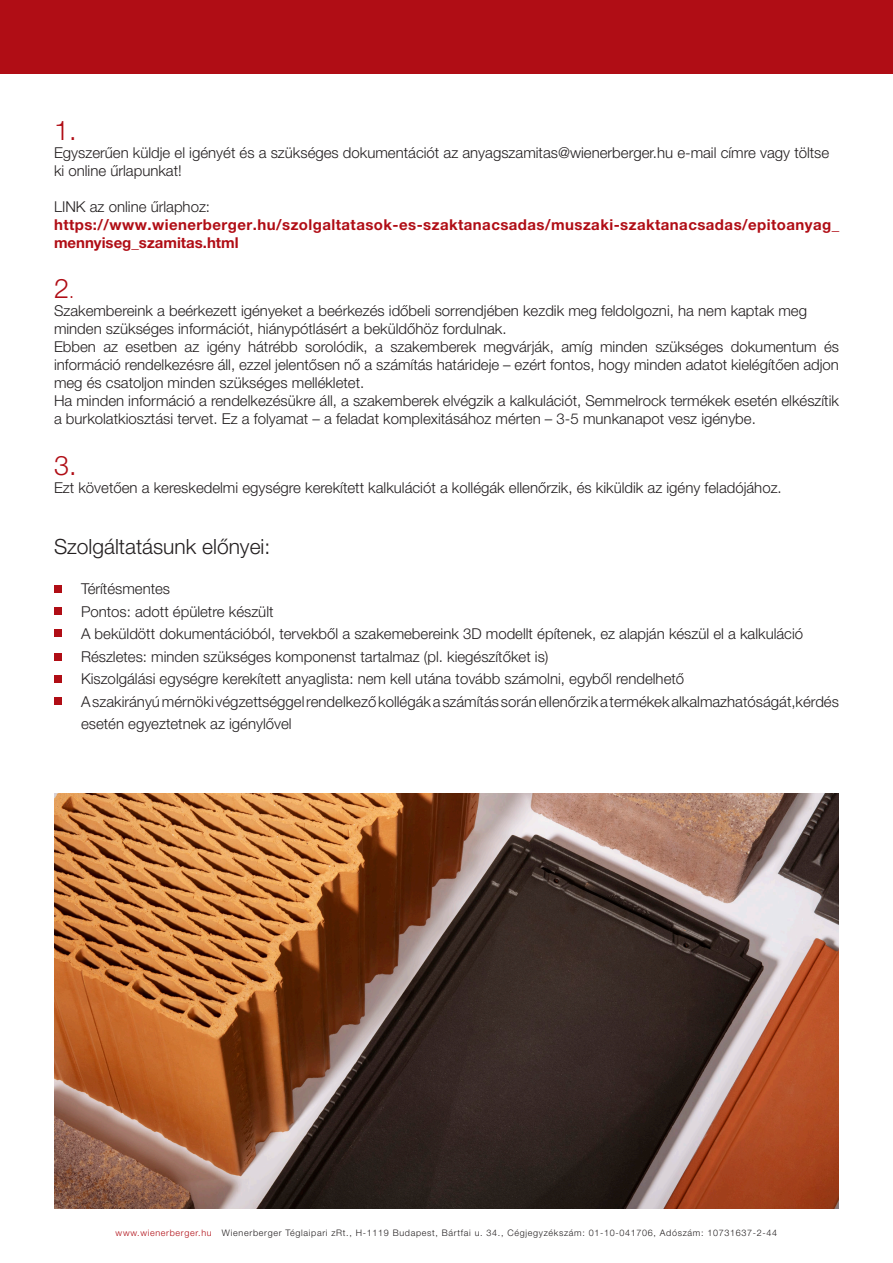
<style>
.page{position:relative;width:893px;height:1263px;background:#fff}
.page>*{position:absolute;margin:0;border:0;box-sizing:border-box;transform-origin:0 0}
.t1{font:300 27px "Helvetica Neue LT Pro";color:#b00d15}
.t2{font:300 21px "Helvetica Neue LT Pro";color:#231f20}
.t3{font:300 15px/18px "Helvetica Neue LT Pro";color:#231f20}
.t4{font:700 15px/18px "Helvetica Neue LT Pro";letter-spacing:.03em;color:#b00d15}
.t5{font:300 9px "Helvetica Neue LT Pro";letter-spacing:.075em;color:#231f20}
.s1{font-size:18px}
.s2{color:#b00d15}
</style>
<div class="page">
<div style="left:0;top:0;width:893px;height:73px;background:#b00d15"></div>
<div style="left:54px;top:585px;width:7px;height:7px;background:#b00d15"></div>
<div style="left:54px;top:607px;width:7px;height:8px;background:#b00d15"></div>
<div style="left:54px;top:630px;width:7px;height:7px;background:#b00d15"></div>
<div style="left:54px;top:653px;width:7px;height:7px;background:#b00d15"></div>
<div style="left:54px;top:675px;width:7px;height:8px;background:#b00d15"></div>
<div style="left:54px;top:698px;width:7px;height:7px;background:#b00d15"></div>
<img style="left:54px;top:793px;width:785px;height:416px">
<p class="t1" style="left:54px;top:114px;width:24px">1.</p>
<p class="t3" style="left:54px;top:143px;width:777px">Egyszerűen küldje el igényét és a szükséges dokumentációt az anyagszamitas@wienerberger.hu e-mail címre vagy töltse ki online űrlapunkat!</p>
<p class="t3" style="left:54px;top:197px;width:158px">LINK az online űrlaphoz:</p>
<p class="t4" style="left:54px;top:215px;width:787px">https://www.wienerberger.hu/szolgaltatasok-es-szaktanacsadas/muszaki-szaktanacsadas/epitoanyag_ mennyiseg_szamitas.html</p>
<p class="t1" style="left:54px;top:272px;width:22px">2<span class="s1">.</span></p>
<p class="t3" style="left:54px;top:301px;width:755px">Szakembereink a beérkezett igényeket a beérkezés időbeli sorrendjében kezdik meg feldolgozni, ha nem kaptak meg minden szükséges információt, hiánypótlásért a beküldőhöz fordulnak.</p>
<p class="t3" style="left:54px;top:337px;width:786px;text-align:justify">Ebben az esetben az igény hátrébb sorolódik, a szakemberek megvárják, amíg minden szükséges dokumentum és információ rendelkezésre áll, ezzel jelentősen nő a számítás határideje – ezért fontos, hogy minden adatot kielégítően adjon meg és csatoljon minden szükséges mellékletet.</p>
<p class="t3" style="left:54px;top:391px;width:786px">Ha minden információ a rendelkezésükre áll, a szakemberek elvégzik a kalkulációt, Semmelrock termékek esetén elkészítik a burkolatkiosztási tervet. Ez a folyamat – a feladat komplexitásához mérten – 3-5 munkanapot vesz igénybe.</p>
<p class="t1" style="left:54px;top:448px;width:24px">3.</p>
<p class="t3" style="left:54px;top:478px;width:729px">Ezt követően a kereskedelmi egységre kerekített kalkulációt a kollégák ellenőrzik, és kiküldik az igény feladójához.</p>
<p class="t2" style="left:54px;top:533px;width:218px">Szolgáltatásunk előnyei:</p>
<p class="t3" style="left:54px;top:580px;width:118px">• Térítésmentes</p>
<p class="t3" style="left:54px;top:602px;width:221px">• Pontos: adott épületre készült</p>
<p class="t3" style="left:54px;top:625px;width:751px">• A beküldött dokumentációból, tervekből a szakemebereink 3D modellt építenek, ez alapján készül el a kalkuláció</p>
<p class="t3" style="left:54px;top:647px;width:496px">• Részletes: minden szükséges komponenst tartalmaz (pl. kiegészítőket is)</p>
<p class="t3" style="left:54px;top:670px;width:632px">• Kiszolgálási egységre kerekített anyaglista: nem kell utána tovább számolni, egyből rendelhető</p>
<p class="t3" style="left:81px;top:690px;width:759px;line-height:22.5px;text-indent:-27px">• A szakirányú mérnöki végzettséggel rendelkező kollégák a számítás során ellenőrzik a termékek alkalmazhatóságát,kérdés esetén egyeztetnek az igénylővel</p>
<p class="t5" style="left:116px;top:1227px;width:663px"><span class="s2">www.wienerberger.hu</span> Wienerberger Téglaipari zRt., H-1119 Budapest, Bártfai u. 34., Cégjegyzékszám: 01-10-041706, Adószám: 10731637-2-44</p>
</div>
